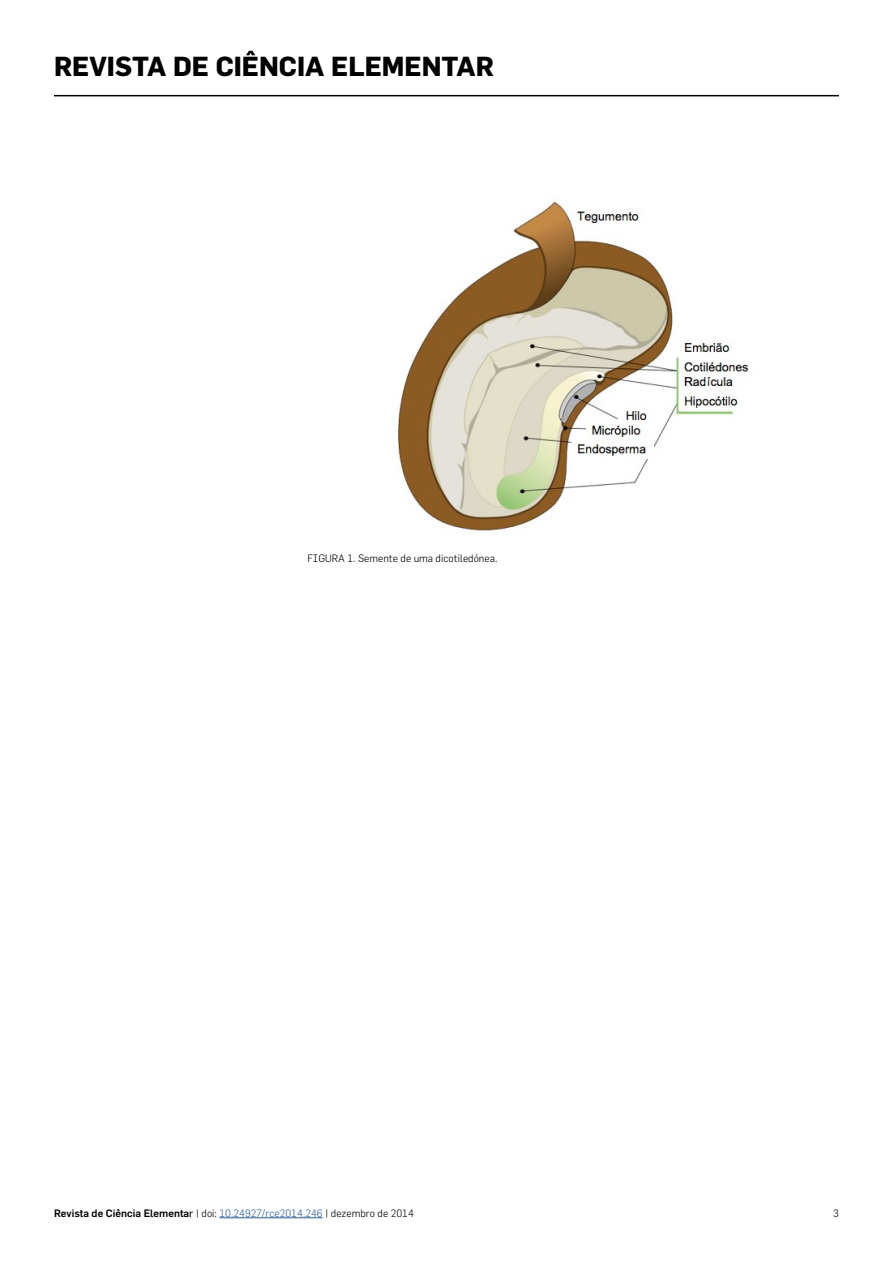
<style>
.page{position:relative;width:893px;height:1263px;background:#fff}
.page>*{position:absolute;margin:0;border:0;box-sizing:border-box;transform-origin:0 0}
.t1{font:700 27px "Flama";color:#000}
.t2{font:500 10.5px "Flama";color:#000}
.t3{font:300 10.5px "Flama";color:#000}
.s1{font-weight:400}
.s2{font-weight:300}
.s3{font-weight:300;color:#275b9b}
</style>
<div class="page">
<hr style="left:54px;top:95px;width:785px;height:1px;background:#000">
<hr style="left:219px;top:1217px;width:104px;height:1px;background:#275b9b">
<img style="left:397px;top:200px;width:354px;height:331px">
<h1 class="t1" style="left:54px;top:50px;width:441px">REVISTA DE CIÊNCIA ELEMENTAR</h1>
<p class="t3" style="left:307px;top:552px;width:191px">FIGURA 1. Semente de uma dicotiledónea.</p>
<p class="t2" style="left:54px;top:1206px;width:361px">Revista de Ciência Elementa<span class="s1">r</span> <span class="s2">| doi:</span> <span class="s3">10.24927/rce2014.246</span> <span class="s2">| dezembro de 2014</span></p>
<p class="t3" style="left:833px;top:1207px;width:7px">3</p>
</div>
